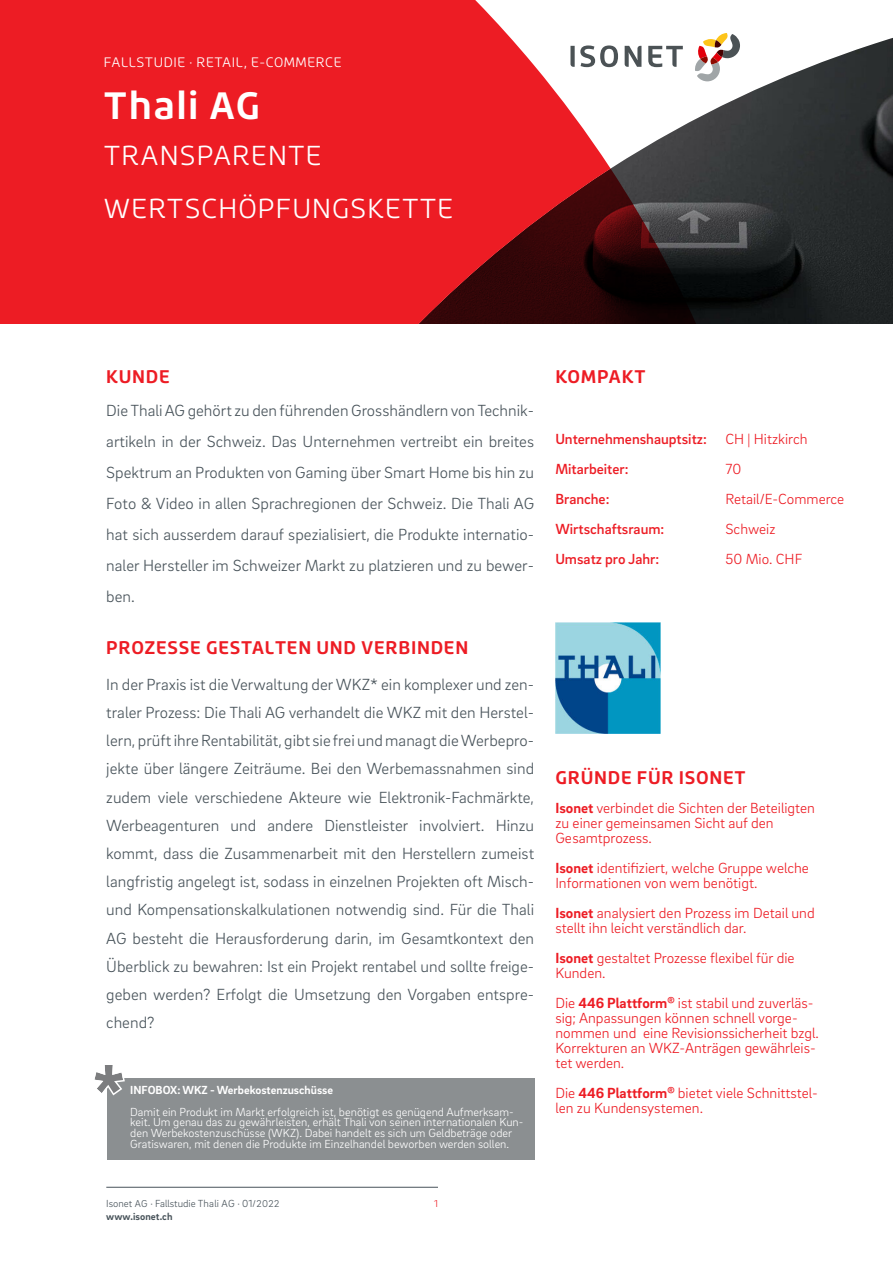
<style>
.page{position:relative;width:893px;height:1263px;background:#fff}
.page>*{position:absolute;margin:0;border:0;box-sizing:border-box;transform-origin:0 0}
.t1{font:700 72px "Brix Sans";color:#7c7d7f}
.t2{font:700 37.5px "Roihu";letter-spacing:.04em;color:#fff}
.t3{font:300 27px/53.4px "Roihu";letter-spacing:.04em;color:#fff}
.t4{font:700 18px "Roihu";letter-spacing:.04em;color:#ed1c24}
.t5{font:300 16.5px/28.2px "Brix Sans";color:#48535a;text-align:justify}
.t6{font:300 15px/15px "Brix Sans";color:#ed1c24}
.t7{font:500 15px/30px "Brix Sans";color:#ed1c24}
.t8{font:300 13.5px "Roihu";letter-spacing:.04em;color:#fff}
.t9{font:300 12px/10.6px "Brix Sans";color:#fff}
.t10{font:700 12px "Brix Sans";color:#fff}
.t11{font:300 10.5px/12.6px "Brix Sans";color:#48535a}
.t12{font:300 10.2px "Brix Sans";color:#ed1c24}
.s1{font-size:10.2px}
.s2{font-weight:700}
.s3{font-weight:300}
</style>
<div class="page">
<hr style="left:106px;top:1187px;width:332px;height:1px;background:#48535a">
<img style="left:611px;top:38px;width:282px;height:286px">
<svg style="left:0;top:0;width:611px;height:324px;background:#ee2d34"></svg>
<svg style="left:190px;top:169px;width:608px;height:155px;background:#901a1f"></svg>
<div style="left:107px;top:1078px;width:428px;height:81px;background:#8b8f91"></div>
<svg style="left:107px;top:1078px;width:18px;height:17px"></svg>
<img style="left:555px;top:623px;width:106px;height:110px">
<svg style="left:570px;top:45px;width:48px;height:22px"></svg>
<svg style="left:625px;top:46px;width:16px;height:21px"></svg>
<svg style="left:648px;top:46px;width:35px;height:21px"></svg>
<svg style="left:694px;top:33px;width:46px;height:48px"></svg>
<p class="t8" style="left:104px;top:56px;width:239px">FALLSTUDIE · RETAIL, E-COMMERCE</p>
<h2 class="t2" style="left:104px;top:91px;width:158px">Thali AG</h2>
<h3 class="t3" style="left:104px;top:130px;width:351px">TRANSPARENTE<br>WERTSCHÖPFUNGSKETTE</h3>
<p class="t4" style="left:106px;top:370px;width:65px">KUNDE</p>
<p class="t5" style="left:106px;top:397px;width:429px;line-height:31px">Die Thali AG gehört zu den führenden Grosshändlern von Technik&shy;artikeln in der Schweiz. Das Unternehmen vertreibt ein breites Spektrum an Produkten von Gaming über Smart Home bis hin zu Foto &amp; Video in allen Sprachregionen der Schweiz. Die Thali AG hat sich ausserdem darauf spezialisiert, die Produkte internatio&shy;naler Hersteller im Schweizer Markt zu platzieren und zu bewer&shy;ben.</p>
<p class="t4" style="left:106px;top:641px;width:363px">PROZESSE GESTALTEN UND VERBINDEN</p>
<p class="t5" style="left:106px;top:672px;width:429px">In der Praxis ist die Verwaltung derWKZ* ein komplexer und zen&shy;traler Prozess: Die Thali AG verhandelt die WKZ mit den Herstel&shy;lern, prüft ihre Rentabilität, gibt sie frei und managt dieWerbepro&shy;jekte über längere Zeiträume. Bei den Werbemassnahmen sind zudem viele verschiedene Akteure wie Elektronik-Fachmärkte, Werbeagenturen und andere Dienstleister involviert. Hinzu kommt, dass die Zusammenarbeit mit den Herstellern zumeist langfristig angelegt ist, sodass in einzelnen Projekten oft Misch&shy;und Kompensationskalkulationen notwendig sind. Für die Thali AG besteht die Herausforderung darin, im Gesamtkontext den Überblick zu bewahren: Ist ein Projekt rentabel und sollte freige&shy;geben werden? Erfolgt die Umsetzung den Vorgaben entspre&shy;chend?</p>
<h1 class="t1" style="left:92px;top:1063px;width:35px">*</h1>
<p class="t10" style="left:130px;top:1086px;width:204px">INFOBOX: WKZ - Werbekostenzuschüsse</p>
<p class="t9" style="left:130px;top:1108px;width:395px">Damit ein Produkt im Markt erfolgreich ist, benötigt es genügend Aufmerksam&shy;keit. Um genau das zu gewährleisten, erhält Thali von seinen internationalen Kun&shy;den Werbekostenzuschüsse (WKZ). Dabei handelt es sich um Geldbeträge oder Gratiswaren, mit denen die Produkte im Einzelhandel beworben werden sollen.</p>
<p class="t11" style="left:106px;top:1199px;width:175px">Isonet <span class="s1">AG</span> · Fallstudie Thali AG · 01<span class="s1">/2022 </span><span class="s2">www.isonet.ch</span></p>
<p class="t12" style="left:434px;top:1199px;width:5px">1</p>
<p class="t4" style="left:555px;top:370px;width:92px">KOMPAKT</p>
<p class="t7" style="left:555px;top:426px;width:254px">Unternehmenshauptsitz: <span class="s3">CH | Hitzkirch<br></span>Mitarbeiter:</p>
<p class="t6" style="left:725px;top:463px;width:17px">70</p>
<p class="t7" style="left:555px;top:486px;width:56px">Branche:</p>
<p class="t6" style="left:725px;top:493px;width:120px">Retail/E-Commerce</p>
<p class="t7" style="left:555px;top:516px;width:110px">Wirtschaftsraum:</p>
<p class="t6" style="left:725px;top:523px;width:52px">Schweiz</p>
<p class="t7" style="left:555px;top:546px;width:105px">Umsatz pro Jahr:</p>
<p class="t6" style="left:725px;top:553px;width:78px">50 Mio. CHF</p>
<p class="t4" style="left:555px;top:770px;width:192px">GRÜNDE FÜR ISONET</p>
<p class="t6" style="left:555px;top:802px;width:261px"><span class="s2">Isonet</span> verbindet die Sichten der Beteiligten zu einer gemeinsamen Sicht auf den<br>Gesamtprozess.</p>
<p class="t6" style="left:555px;top:862px;width:255px"><span class="s2">Isonet</span> identifiziert, welche Gruppe welche<br>Informationen von wem benötigt.</p>
<p class="t6" style="left:555px;top:907px;width:261px"><span class="s2">Isonet</span> analysiert den Prozess im Detail und stellt ihn leicht verständlich dar.</p>
<p class="t6" style="left:555px;top:952px;width:241px"><span class="s2">Isonet</span> gestaltet Prozesse flexibel für die<br>Kunden.</p>
<p class="t6" style="left:555px;top:997px;width:265px">Die <span class="s2">446 Plattform</span><sup>®</sup> ist stabil und zuverläs&shy;sig; Anpassungen können schnell vorge&shy;nommen und eine Revisionssicherheit bzgl.<br>Korrekturen an WKZ-Anträgen gewährleis&shy;tet werden.</p>
<p class="t6" style="left:555px;top:1087px;width:264px">Die <span class="s2">446 Plattform</span><sup>®</sup> bietet viele Schnittstel&shy;len zu Kundensystemen.</p>
</div>
